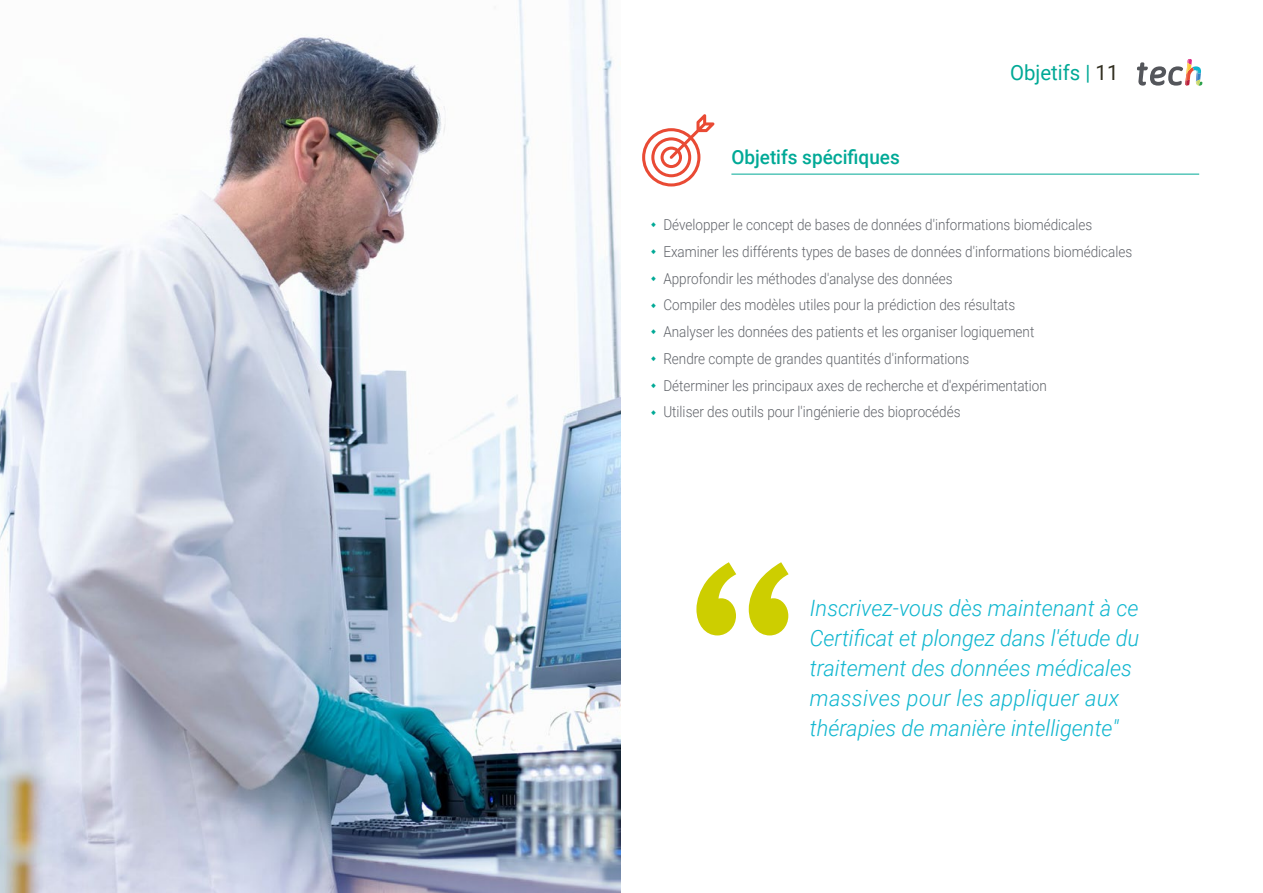
<style>
.page{position:relative;width:1263px;height:893px;background:#fff}
.page>*{position:absolute;margin:0;border:0;box-sizing:border-box;transform-origin:0 0}
.t1{font:italic 300 22.5px/30px "Roboto";color:#0fb6cf}
.t2{font:21px "Roboto";color:#00a996}
.t3{font:500 19.5px "Roboto";color:#00a996}
.t4{font:300 15px/26.7px "Roboto";color:#61646a;scale:.9 1}
.s1{color:#312e20}
</style>
<div class="page">
<hr style="left:731px;top:174px;width:468px;height:1px;background:#00a996">
<svg style="left:642px;top:114px;width:72px;height:72px"></svg>
<svg style="left:1137px;top:59px;width:65px;height:27px"></svg>
<svg style="left:696px;top:562px;width:92px;height:73px"></svg>
<img style="left:0;top:0;width:621px;height:893px">
<h3 class="t3" style="left:731px;top:143px;width:170px">Objetifs spécifiques</h3>
<h2 class="t2" style="left:1010px;top:57px;width:110px">Objetifs | <span class="s1">11</span></h2>
<p class="t4" style="left:663px;top:211px;width:522px">Développer le concept de bases de données d'informations biomédicales Examiner les différents types de bases de données d'informations biomédicales Approfondir les méthodes d'analyse des données<br>Compiler des modèles utiles pour la prédiction des résultats<br>Analyser les données des patients et les organiser logiquement<br>Rendre compte de grandes quantités d'informations<br>Déterminer les principaux axes de recherche et d'expérimentation<br>Utiliser des outils pour l'ingénierie des bioprocédés</p>
<h1 class="t1" style="left:810px;top:592px;width:331px">Inscrivez-vous dès maintenant à ce Certificat et plongez dans l'étude du traitement des données médicales massives pour les appliquer aux thérapies de manière intelligente"</h1>
</div>
